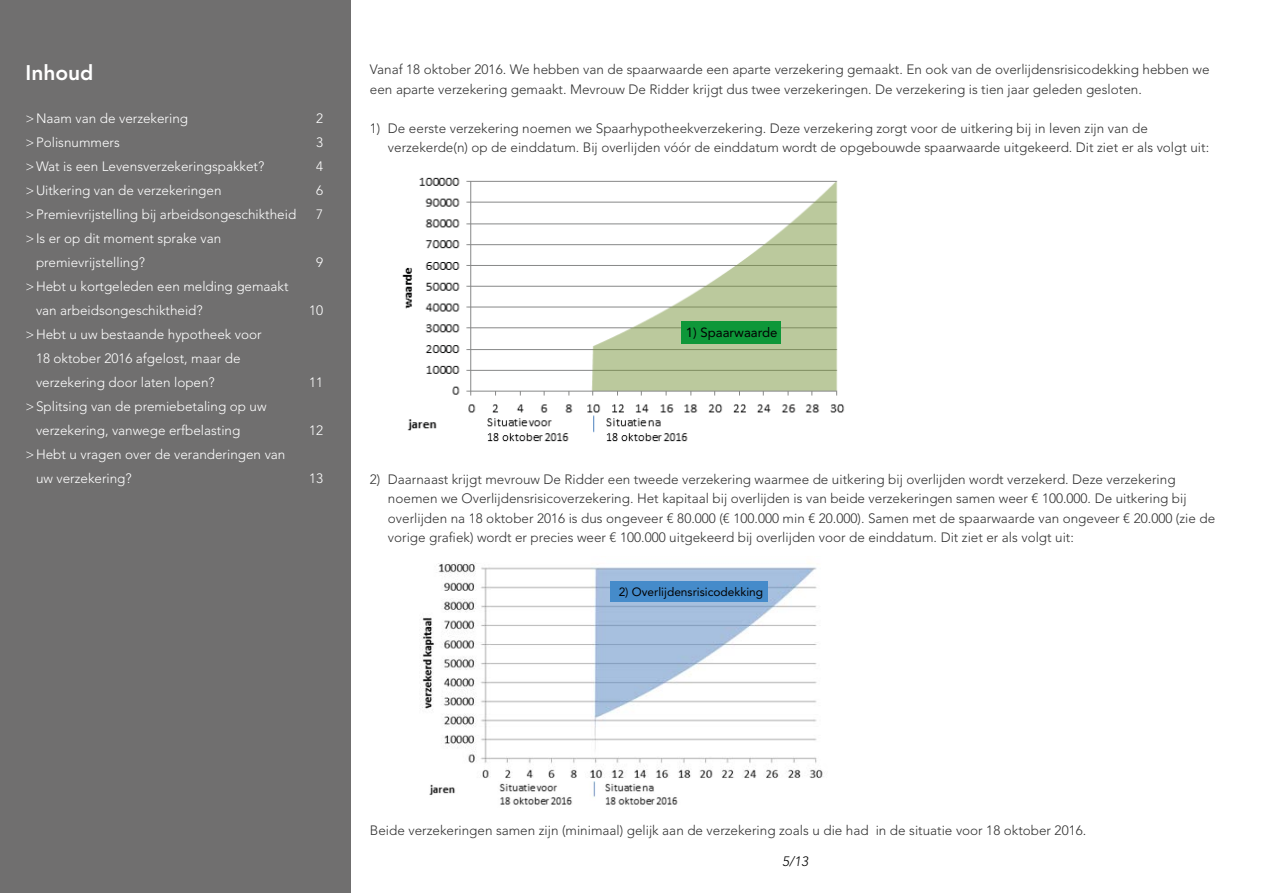
<style>
.page{position:relative;width:1263px;height:893px;background:#fff}
.page>*{position:absolute;margin:0;border:0;box-sizing:border-box;transform-origin:0 0}
.t1{font:800 21px "Avenir LT Std";color:#fff}
.t2{font:300 13.5px/19.5px "Avenir LT Std";color:#333}
.t3{font:300 13.5px/24px "Avenir LT Std";color:#fff}
.t4{font:italic 300 13.5px "Avenir LT Std";color:#000}
.t5{font:13.2px "Avenir LT Std";color:#020203}
.t6{font:11.85px "Avenir LT Std";color:#020203}
</style>
<div class="page">
<div style="left:0;top:0;width:351px;height:893px;background:#706f6f"></div>
<img style="left:420px;top:562px;width:403px;height:216px">
<div style="left:611px;top:581px;width:157px;height:21px;background:#458bca"></div>
<img style="left:429px;top:781px;width:249px;height:24px">
<img style="left:402px;top:177px;width:443px;height:265px">
<div style="left:681px;top:321px;width:100px;height:23px;background:#0e9739"></div>
<h1 class="t1" style="left:26px;top:60px;width:70px">Inhoud</h1>
<p class="t3" style="left:26px;top:107px;width:164px">&gt;Naam van de verzekering</p>
<p class="t3" style="left:316px;top:107px;width:9px">2</p>
<p class="t3" style="left:26px;top:131px;width:96px">&gt;Polisnummers</p>
<p class="t3" style="left:316px;top:131px;width:9px">3</p>
<p class="t3" style="left:26px;top:155px;width:240px">&gt;Wat is een Levensverzekeringspakket?</p>
<p class="t3" style="left:316px;top:155px;width:9px">4</p>
<p class="t3" style="left:26px;top:179px;width:198px">&gt;Uitkering van de verzekeringen</p>
<p class="t3" style="left:316px;top:179px;width:9px">6</p>
<p class="t3" style="left:26px;top:203px;width:272px">&gt;Premievrijstelling bij arbeidsongeschiktheid</p>
<p class="t3" style="left:316px;top:203px;width:9px">7</p>
<p class="t3" style="left:36px;top:227px;width:187px;text-indent:-11px">&gt;Is er op dit moment sprake van premievrijstelling?</p>
<p class="t3" style="left:316px;top:251px;width:9px">9</p>
<p class="t3" style="left:36px;top:275px;width:254px;text-indent:-11px">&gt;Hebt u kortgeleden een melding gemaakt van arbeidsongeschiktheid?</p>
<p class="t3" style="left:36px;top:323px;width:227px;text-indent:-11px">&gt;Hebt u uw bestaande hypotheek voor<br>18 oktober 2016 afgelost, maar de verzekering door laten lopen?</p>
<p class="t3" style="left:36px;top:395px;width:232px;text-indent:-11px">&gt;Splitsing van de premiebetaling op uw verzekering, vanwege erfbelasting</p>
<p class="t3" style="left:36px;top:443px;width:251px;text-indent:-11px">&gt;Hebt u vragen over de veranderingen van uw verzekering?</p>
<p class="t3" style="left:309px;top:299px;width:16px">10</p>
<p class="t3" style="left:309px;top:371px;width:16px">11</p>
<p class="t3" style="left:309px;top:419px;width:16px">12</p>
<p class="t3" style="left:309px;top:467px;width:16px">13</p>
<p class="t2" style="left:370px;top:60px;width:841px">Vanaf 18 oktober 2016. We hebben van de spaarwaarde een aparte verzekering gemaakt. En ook van de overlijdensrisicodekking hebben we een aparte verzekering gemaakt. Mevrouw De Ridder krijgt dus twee verzekeringen. De verzekering is tien jaar geleden gesloten.</p>
<p class="t2" style="left:388px;top:118px;width:823px;text-indent:-18px">1) De eerste verzekering noemen we Spaarhypotheekverzekering. Deze verzekering zorgt voor de uitkering bij in leven zijn van de verzekerde(n) op de einddatum. Bij overlijden vóór de einddatum wordt de opgebouwde spaarwaarde uitgekeerd. Dit ziet er als volgt uit:</p>
<p class="t5" style="left:686px;top:325px;width:93px">1) Spaarwaarde</p>
<p class="t2" style="left:388px;top:469px;width:829px;text-indent:-18px">2) Daarnaast krijgt mevrouw De Ridder een tweede verzekering waarmee de uitkering bij overlijden wordt verzekerd. Deze verzekering noemen we Overlijdensrisicoverzekering. Het kapitaal bij overlijden is van beide verzekeringen samen weer € 100.000. De uitkering bij overlijden na 18 oktober 2016 is dus ongeveer € 80.000 (€ 100.000 min € 20.000). Samen met de spaarwaarde van ongeveer € 20.000 (zie de vorige grafiek) wordt er precies weer € 100.000 uitgekeerd bij overlijden voor de einddatum. Dit ziet er als volgt uit:</p>
<p class="t6" style="left:619px;top:585px;width:146px">2) Overlijdensrisicodekking</p>
<p class="t2" style="left:370px;top:820px;width:718px">Beide verzekeringen samen zijn (minimaal) gelijk aan de verzekering zoals u die had in de situatie voor 18 oktober 2016.</p>
<p class="t4" style="left:782px;top:853px;width:28px">5/13</p>
</div>
